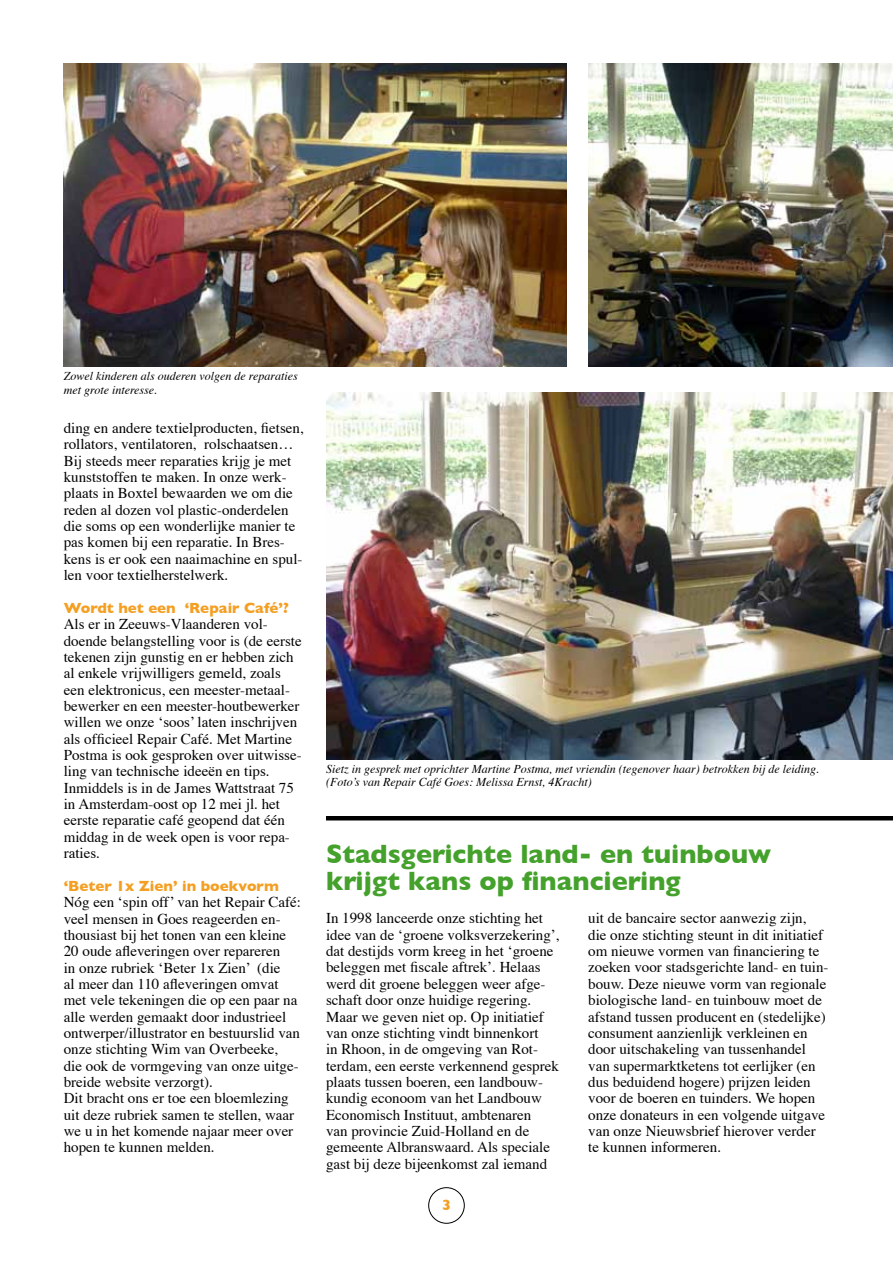
<style>
.page{position:relative;width:893px;height:1263px;background:#fff}
.page>*{position:absolute;margin:0;border:0;box-sizing:border-box;transform-origin:0 0}
.t1{font:700 27px/27px "Gill Sans";color:#44a12b}
.t2{font:15px/16.4px "Times";color:#000}
.t3{font:700 15px "Gill Sans";color:#f49f22}
.t4{font:italic 12px/13.5px "Times";color:#000}
</style>
<div class="page">
<div style="left:428px;top:1187px;width:37px;height:37px;border:1px solid #000;border-radius:50%"></div>
<img style="left:64px;top:64px;width:503px;height:302px">
<img style="left:326px;top:393px;width:567px;height:366px">
<img style="left:588px;top:64px;width:305px;height:302px">
<hr style="left:326px;top:816px;width:567px;height:4px;background:#000">
<p class="t4" style="left:64px;top:368px;width:235px">Zowel kinderen als ouderen volgen de reparaties met grote interesse.</p>
<p class="t2" style="left:64px;top:418px;width:241px">ding en andere textielproducten, fietsen, rollators, ventilatoren, rolschaatsen… Bij steeds meer reparaties krijg je met kunststoffen te maken. In onze werk&shy;plaats in Boxtel bewaarden we om die reden al dozen vol plastic-onderdelen die soms op een wonderlijke manier te pas komen bij een reparatie. In Bres&shy;kens is er ook een naaimachine en spul&shy;len voor textielherstelwerk.</p>
<p class="t3" style="left:64px;top:599px;width:227px">Wordt het een ‘Repair Café’?</p>
<p class="t2" style="left:64px;top:615px;width:239px">Als er in Zeeuws-Vlaanderen vol&shy;doende belangstelling voor is (de eerste tekenen zijn gunstig en er hebben zich al enkele vrijwilligers gemeld, zoals een elektronicus, een meester-metaal&shy;bewerker en een meester-houtbewerker willen we onze ‘soos’ laten inschrijven als officieel Repair Café. Met Martine Postma is ook gesproken over uitwisse&shy;ling van technische ideeën en tips.<br>Inmiddels is in de James Wattstraat 75 in Amsterdam-oost op 12 mei jl. het eerste reparatie café geopend dat één middag in de week open is voor repa&shy;raties.</p>
<p class="t3" style="left:64px;top:877px;width:217px">‘Beter 1x Zien’ in boekvorm</p>
<p class="t2" style="left:64px;top:893px;width:239px">Nóg een ‘spin off’ van het Repair Café: veel mensen in Goes reageerden en&shy;thousiast bij het tonen van een kleine 20 oude afleveringen over repareren<br>in onze rubriek ‘Beter 1x Zien’ (die<br>al meer dan 110 afleveringen omvat met vele tekeningen die op een paar na alle werden gemaakt door industrieel ontwerper/illustrator en bestuurslid van onze stichting Wim van Overbeeke,<br>die ook de vormgeving van onze uitge&shy;breide website verzorgt).<br>Dit bracht ons er toe een bloemlezing uit deze rubriek samen te stellen, waar we u in het komende najaar meer over hopen te kunnen melden.</p>
<p class="t4" style="left:326px;top:761px;width:495px">Sietz in gesprek met oprichter Martine Postma, met vriendin (tegenover haar) betrokken bij de leiding. (Foto’s van Repair Café Goes: Melissa Ernst, 4Kracht)</p>
<h1 class="t1" style="left:326px;top:840px;width:447px">Stadsgerichte land- en tuinbouw krijgt kans op financiering</h1>
<p class="t2" style="left:326px;top:909px;width:235px">In 1998 lanceerde onze stichting het idee van de ‘groene volksverzekering’, dat destijds vorm kreeg in het ‘groene beleggen met fiscale aftrek’. Helaas werd dit groene beleggen weer afge&shy;schaft door onze huidige regering.<br>Maar we geven niet op. Op initiatief van onze stichting vindt binnenkort<br>in Rhoon, in de omgeving van Rot&shy;terdam, een eerste verkennend gesprek plaats tussen boeren, een landbouw&shy;kundig econoom van het Landbouw Economisch Instituut, ambtenaren<br>van provincie Zuid-Holland en de gemeente Albranswaard. Als speciale gast bij deze bijeenkomst zal iemand</p>
<p class="t3" style="left:442px;top:1196px;width:10px">3</p>
<p class="t2" style="left:588px;top:909px;width:242px">uit de bancaire sector aanwezig zijn, die onze stichting steunt in dit initiatief om nieuwe vormen van financiering te zoeken voor stadsgerichte land- en tuin&shy;bouw. Deze nieuwe vorm van regionale biologische land- en tuinbouw moet de afstand tussen producent en (stedelijke) consument aanzienlijk verkleinen en door uitschakeling van tussenhandel van supermarktketens tot eerlijker (en dus beduidend hogere) prijzen leiden voor de boeren en tuinders. We hopen onze donateurs in een volgende uitgave van onze Nieuwsbrief hierover verder te kunnen informeren.</p>
</div>
